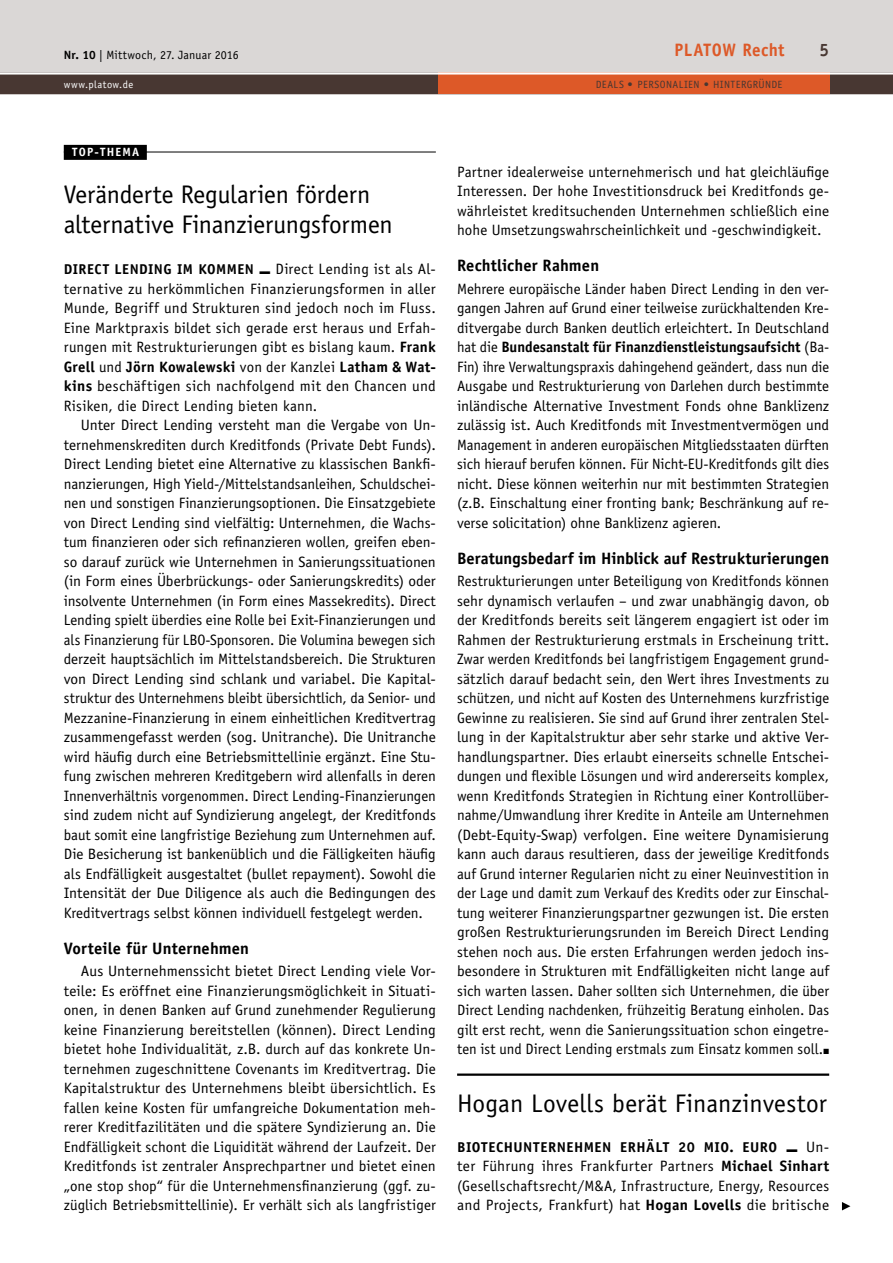
<style>
.page{position:relative;width:893px;height:1263px;background:#fff}
.page>*{position:absolute;margin:0;border:0;box-sizing:border-box;transform-origin:0 0}
.t1{font:25.5px/30px "Officina Sans Std";color:#000}
.t2{font:700 18px "Officina Sans Std";letter-spacing:.02em;color:#dd5928;scale:.95 1}
.t3{font:700 18px "Officina Sans Std";color:#483732;scale:.95 1}
.t4{font:700 16.5px "Officina Sans Std";letter-spacing:.005em;color:#000}
.t5{font:15px/19.5px "Officina Sans Std";letter-spacing:.005em;color:#000;text-align:justify}
.t6{font:700 14.25px "Officina Sans Std";letter-spacing:.035em;color:#000}
.t7{font:12px "Officina Sans Std";letter-spacing:.01em;color:#000}
.t8{font:700 12px "Officina Sans Std";letter-spacing:.105em;color:#fff}
.t9{font:10.5px "Officina Sans Std";letter-spacing:.035em;color:#483732}
.t10{font:10.5px "Officina Sans Std";letter-spacing:.045em;color:#fff}
.s1{font-weight:700}
.s2{font-weight:700;font-size:14.25px}
</style>
<div class="page">
<div style="left:0;top:0;width:893px;height:72px;background:#dad7d6"></div>
<div style="left:0;top:72px;width:893px;height:22px;background:#483732"></div>
<hr style="left:0;top:94px;width:893px;height:1px;background:#483732">
<div style="left:438px;top:72px;width:391px;height:22px;background:#dd5928"></div>
<hr style="left:0;top:72px;width:893px;height:3px;background:#fff">
<div style="left:64px;top:145px;width:83px;height:15px;background:#000"></div>
<hr style="left:64px;top:152px;width:372px;height:1px;background:#000">
<svg style="left:842px;top:1202px;width:8px;height:8px"></svg>
<hr style="left:457px;top:1073px;width:372px;height:3px;background:#000">
<p class="t7" style="left:64px;top:47px;width:176px"><span class="s1">Nr. 10</span> | Mittwoch, 27. Januar 2016</p>
<p class="t2" style="left:674px;top:39px;width:117px">PLATOW Recht</p>
<p class="t3" style="left:819px;top:39px;width:12px">5</p>
<p class="t10" style="left:64px;top:79px;width:71px">www.platow.de</p>
<p class="t9" style="left:596px;top:79px;width:188px">DEALS <span class="s1">•</span> PERSONALIEN <span class="s1">•</span> HINTERGRÜNDE</p>
<p class="t8" style="left:72px;top:145px;width:69px">TOP-THEMA</p>
<h1 class="t1" style="left:64px;top:180px;width:330px">Veränderte Regularien fördern alternative Finanzierungsformen</h1>
<p class="t5" style="left:64px;top:260px;width:374px"><span class="s2">DIRECT LENDING IM KOMMEN</span> ■ Direct Lending ist als Al&shy;ternative zu herkömmlichen Finanzierungsformen in aller Munde, Begriff und Strukturen sind jedoch noch im Fluss.<br>Eine Marktpraxis bildet sich gerade erst heraus und Erfah&shy;rungen mit Restrukturierungen gibt es bislang kaum. <span class="s1">Frank Grell</span> und <span class="s1">Jörn Kowalewski</span> von der Kanzlei <span class="s1">Latham &amp; Wat&shy;kins</span> beschäftigen sich nachfolgend mit den Chancen und Risiken, die Direct Lending bieten kann.</p>
<p class="t5" style="left:64px;top:416px;width:374px;text-indent:17px">Unter Direct Lending versteht man die Vergabe von Un&shy;ternehmenskrediten durch Kreditfonds (Private Debt Funds).<br>Direct Lending bietet eine Alternative zu klassischen Bankfi&shy;nanzierungen, High Yield-/Mittelstandsanleihen, Schuldschei&shy;nen und sonstigen Finanzierungsoptionen. Die Einsatzgebiete von Direct Lending sind vielfältig: Unternehmen, die Wachs&shy;tum finanzieren oder sich refinanzieren wollen, greifen eben&shy;so darauf zurück wie Unternehmen in Sanierungssituationen (in Form eines Überbrückungs- oder Sanierungskredits) oder insolvente Unternehmen (in Form eines Massekredits). Direct Lending spielt überdies eine Rolle bei Exit-Finanzierungen und als Finanzierung für LBO-Sponsoren. Die Volumina bewegen sich derzeit hauptsächlich im Mittelstandsbereich. Die Strukturen von Direct Lending sind schlank und variabel. Die Kapital&shy;struktur des Unternehmens bleibt übersichtlich, da Senior- und Mezzanine-Finanzierung in einem einheitlichen Kreditvertrag zusammengefasst werden (sog. Unitranche). Die Unitranche wird häufig durch eine Betriebsmittellinie ergänzt. Eine Stu&shy;fung zwischen mehreren Kreditgebern wird allenfalls in deren Innenverhältnis vorgenommen. Direct Lending-Finanzierungen sind zudem nicht auf Syndizierung angelegt, der Kreditfonds baut somit eine langfristige Beziehung zum Unternehmen auf.<br>Die Besicherung ist bankenüblich und die Fälligkeiten häufig als Endfälligkeit ausgestaltet (bullet repayment). Sowohl die Intensität der Due Diligence als auch die Bedingungen des Kreditvertrags selbst können individuell festgelegt werden.</p>
<p class="t4" style="left:64px;top:938px;width:187px">Vorteile für Unternehmen</p>
<p class="t5" style="left:64px;top:962px;width:374px;text-indent:17px">Aus Unternehmenssicht bietet Direct Lending viele Vor&shy;teile: Es eröffnet eine Finanzierungsmöglichkeit in Situati&shy;onen, in denen Banken auf Grund zunehmender Regulierung keine Finanzierung bereitstellen (können). Direct Lending bietet hohe Individualität, z.B. durch auf das konkrete Un&shy;ternehmen zugeschnittene Covenants im Kreditvertrag. Die Kapitalstruktur des Unternehmens bleibt übersichtlich. Es fallen keine Kosten für umfangreiche Dokumentation meh&shy;rerer Kreditfazilitäten und die spätere Syndizierung an. Die Endfälligkeit schont die Liquidität während der Laufzeit. Der Kreditfonds ist zentraler Ansprechpartner und bietet einen „one stop shop“ für die Unternehmensfinanzierung (ggf. zu&shy;züglich Betriebsmittellinie). Er verhält sich als langfristiger</p>
<p class="t5" style="left:457px;top:162px;width:374px">Partner idealerweise unternehmerisch und hat gleichläufige Interessen. Der hohe Investitionsdruck bei Kreditfonds ge&shy;währleistet kreditsuchenden Unternehmen schließlich eine hohe Umsetzungswahrscheinlichkeit und -geschwindigkeit.</p>
<p class="t4" style="left:457px;top:255px;width:144px">Rechtlicher Rahmen</p>
<p class="t5" style="left:457px;top:279px;width:374px">Mehrere europäische Länder haben Direct Lending in den ver&shy;gangen Jahren auf Grund einer teilweise zurückhaltenden Kre&shy;ditvergabe durch Banken deutlich erleichtert. In Deutschland hat die <span class="s1">Bundesanstalt für Finanzdienstleistungsaufsicht</span> (Ba-Fin) ihre Verwaltungspraxis dahingehend geändert, dass nun die Ausgabe und Restrukturierung von Darlehen durch bestimmte inländische Alternative Investment Fonds ohne Banklizenz zulässig ist. Auch Kreditfonds mit Investmentvermögen und Management in anderen europäischen Mitgliedsstaaten dürften sich hierauf berufen können. Für Nicht-EU-Kreditfonds gilt dies nicht. Diese können weiterhin nur mit bestimmten Strategien (z.B. Einschaltung einer fronting bank; Beschränkung auf re&shy;verse solicitation) ohne Banklizenz agieren.</p>
<p class="t4" style="left:457px;top:548px;width:374px">Beratungsbedarf im Hinblick auf Restrukturierungen</p>
<p class="t5" style="left:457px;top:572px;width:374px">Restrukturierungen unter Beteiligung von Kreditfonds können sehr dynamisch verlaufen – und zwar unabhängig davon, ob der Kreditfonds bereits seit längerem engagiert ist oder im Rahmen der Restrukturierung erstmals in Erscheinung tritt.<br>Zwar werden Kreditfonds bei langfristigem Engagement grund&shy;sätzlich darauf bedacht sein, den Wert ihres Investments zu schützen, und nicht auf Kosten des Unternehmens kurzfristige Gewinne zu realisieren. Sie sind auf Grund ihrer zentralen Stel&shy;lung in der Kapitalstruktur aber sehr starke und aktive Ver&shy;handlungspartner. Dies erlaubt einerseits schnelle Entschei&shy;dungen und flexible Lösungen und wird andererseits komplex, wenn Kreditfonds Strategien in Richtung einer Kontrollüber&shy;nahme/Umwandlung ihrer Kredite in Anteile am Unternehmen (Debt-Equity-Swap) verfolgen. Eine weitere Dynamisierung kann auch daraus resultieren, dass der jeweilige Kreditfonds auf Grund interner Regularien nicht zu einer Neuinvestition in der Lage und damit zum Verkauf des Kredits oder zur Einschal&shy;tung weiterer Finanzierungspartner gezwungen ist. Die ersten großen Restrukturierungsrunden im Bereich Direct Lending stehen noch aus. Die ersten Erfahrungen werden jedoch ins&shy;besondere in Strukturen mit Endfälligkeiten nicht lange auf sich warten lassen. Daher sollten sich Unternehmen, die über Direct Lending nachdenken, frühzeitig Beratung einholen. Das gilt erst recht, wenn die Sanierungssituation schon eingetre&shy;ten ist und Direct Lending erstmals zum Einsatz kommen soll.■</p>
<h1 class="t1" style="left:457px;top:1088px;width:371px">Hogan Lovells berät Finanzinvestor</h1>
<p class="t6" style="left:457px;top:1138px;width:322px">BIOTECHUNTERNEHMEN ERHÄLT 20 MIO. EURO</p>
<p class="t5" style="left:457px;top:1137px;width:374px;text-indent:329px">■ Un&shy;ter Führung ihres Frankfurter Partners <span class="s1">Michael Sinhart </span>(Gesellschaftsrecht/M&amp;A, Infrastructure, Energy, Resources and Projects, Frankfurt) hat <span class="s1">Hogan Lovells</span> die britische</p>
</div>
